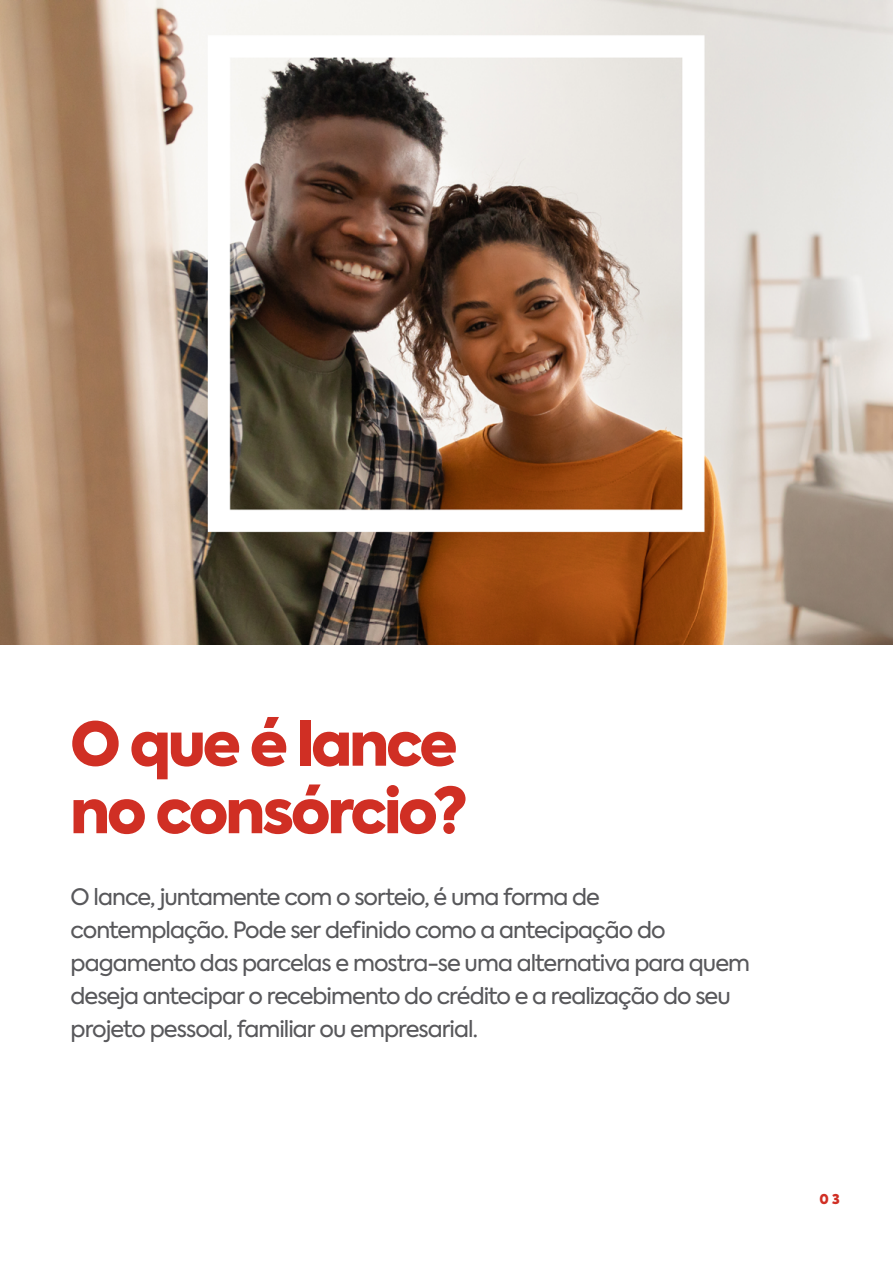
<style>
.page{position:relative;width:893px;height:1263px;background:#fff}
.page>*{position:absolute;margin:0;border:0;box-sizing:border-box;transform-origin:0 0}
.t1{font:900 60px/67.5px "Axiforma";letter-spacing:-.05em;color:#d02f24}
.t2{font:22.5px/33px "Axiforma";letter-spacing:-.045em;color:#58585b}
.t3{font:900 13.5px "Axiforma";color:#d02f24}
</style>
<div class="page">
<img style="left:0;top:0;width:893px;height:644px">
<h1 class="t1" style="left:70px;top:711px;width:399px">O que é lance no consórcio?</h1>
<p class="t2" style="left:70px;top:881px;width:681px">O lance, juntamente com o sorteio, é uma forma de contemplação. Pode ser definido como a antecipação do pagamento das parcelas e mostra-se uma alternativa para quem deseja antecipar o recebimento do crédito e a realização do seu projeto pessoal, familiar ou empresarial.</p>
<p class="t3" style="left:819px;top:1190px;width:22px">0 3</p>
</div>
